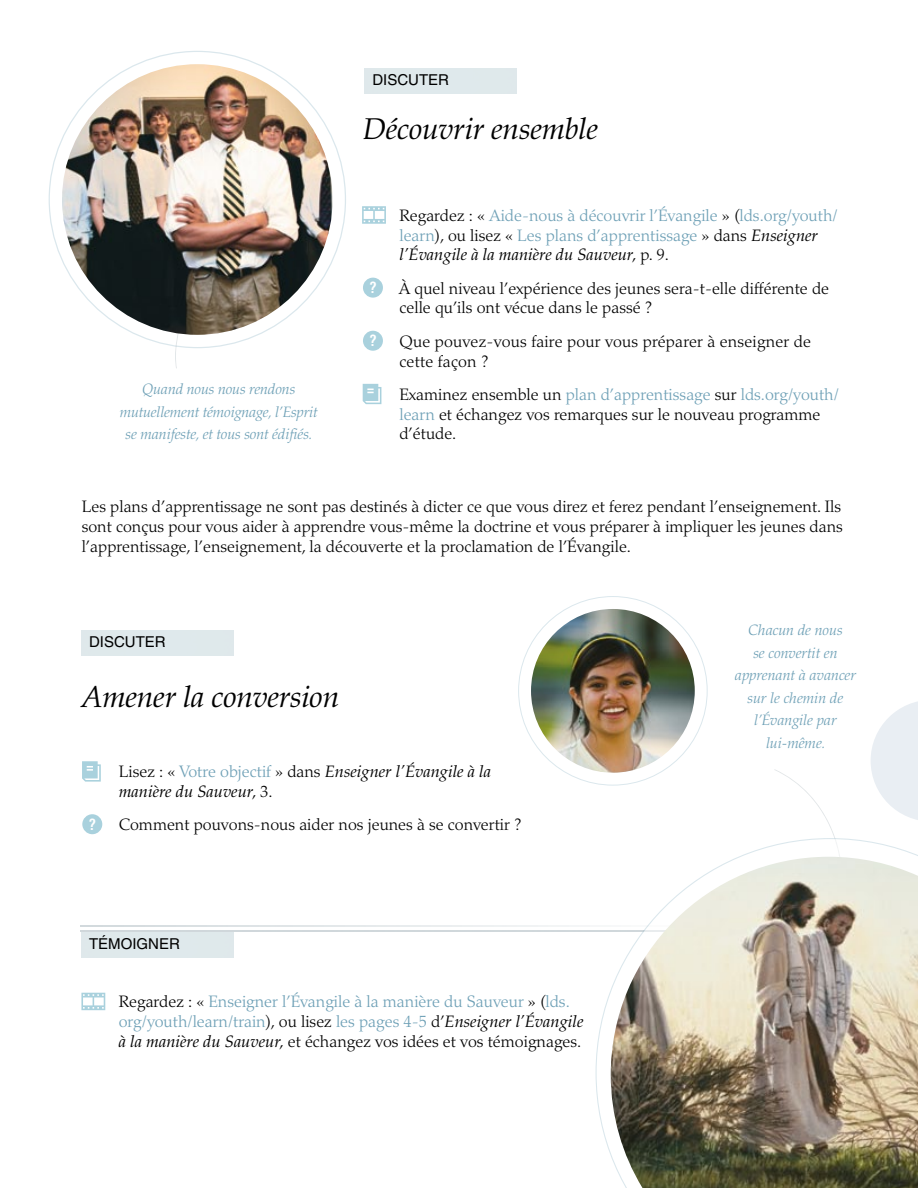
<style>
.page{position:relative;width:918px;height:1188px;background:#fff}
.page>*{position:absolute;margin:0;border:0;box-sizing:border-box;transform-origin:0 0}
.t1{font:italic 30px "Palatinolds Lat";letter-spacing:-.01em;color:#000}
.p2{font:300 16.5px/19.8px "Palatinolds Lat";color:#000;text-align:justify}
.p2-2{font:300 16.5px/19.8px "Palatinolds Lat";color:#6ea0b6}
.li-LAST{font:300 16.5px/19.8px "Palatinolds Lat";letter-spacing:.01em;color:#000}
.li-FIRST{font:300 16.5px/19.8px "Palatinolds Lat";color:#000}
.p2-3{font:italic 16.5px/19.8px "Palatinolds Lat";color:#000}
.para_sidebar{font:italic 300 15px/22.5px "Palatinolds Lat";letter-spacing:-.005em;color:#6ea0b6;text-align:center}
.title_Header{font:15px "Helveticalds Lat";color:#000}
.t2{font:700 condensed 15px "Helveticalds Lat";color:#fff}
.s1{color:#000}
.s2{font-weight:400;font-style:italic;color:#000}
.s3{color:#6ea0b6}
.s4{font-weight:300;font-style:normal}
.s5{font-weight:300;font-style:normal;color:#6ea0b6}
</style>
<div class="page">
<div style="left:173px;top:315px;width:11px;height:54px;background:#000;opacity:.4"></div>
<img style="left:62px;top:64px;width:271px;height:271px;border-radius:135px">
<hr style="left:79px;top:929px;width:712px;height:3px;background:#000;opacity:.4">
<hr style="left:79px;top:924px;width:712px;height:4px;background:#000;opacity:.4">
<svg style="left:871px;top:701px;width:47px;height:119px"></svg>
<img style="left:531px;top:609px;width:164px;height:164px;border-radius:82px">
<svg style="left:596px;top:838px;width:322px;height:318px"></svg>
<img style="left:611px;top:857px;width:307px;height:331px">
<div style="left:80px;top:930px;width:156px;height:28px;background:#dfe9eb"></div>
<div style="left:364px;top:66px;width:155px;height:28px;background:#dfe9eb"></div>
<div style="left:80px;top:629px;width:156px;height:27px;background:#dfe9eb"></div>
<svg style="left:362px;top:206px;width:24px;height:18px"></svg>
<div style="left:363px;top:278px;width:20px;height:20px;background:#a9d1dd;border-radius:50%"></div>
<div style="left:363px;top:331px;width:20px;height:20px;background:#a9d1dd;border-radius:50%"></div>
<svg style="left:363px;top:384px;width:18px;height:20px"></svg>
<svg style="left:81px;top:993px;width:24px;height:17px"></svg>
<svg style="left:82px;top:761px;width:19px;height:21px"></svg>
<div style="left:82px;top:814px;width:20px;height:20px;background:#a9d1dd;border-radius:50%"></div>
<p class="title_Header" style="left:372px;top:67px;width:78px">DISCUTER</p>
<p class="para_sidebar" style="left:120px;top:377px;width:199px">Quand nous nous rendons mutuellement témoignage, l’Esprit se manifeste, et tous sont édifiés.</p>
<p class="t1" style="left:363px;top:106px;width:237px">Découvrir ensemble</p>
<p class="t2" style="left:369px;top:275px;width:9px">?</p>
<p class="t2" style="left:369px;top:328px;width:9px">?</p>
<p class="p2-2" style="left:399px;top:204px;width:440px"><span class="s1">Regardez : «</span> Aide-nous à découvrir l’Évangile <span class="s1">» (</span>lds.org/youth/ learn<span class="s1">), ou lisez «</span> Les plans d’apprentissage <span class="s1">» dans</span> <span class="s2">Enseigner l’Évangile à la manière du Sauveur,</span> <span class="s1">p. 9.</span></p>
<p class="li-FIRST" style="left:399px;top:277px;width:432px">À quel niveau l’expérience des jeunes sera-t-elle différente de celle qu’ils ont vécue dans le passé ?</p>
<p class="li-LAST" style="left:399px;top:330px;width:413px">Que pouvez-vous faire pour vous préparer à enseigner de cette façon ?</p>
<p class="p2" style="left:399px;top:383px;width:441px;text-align:left">Examinez ensemble un <span class="s3">plan d’apprentissage</span> sur <span class="s3">lds.org/youth/ learn</span> et échangez vos remarques sur le nouveau programme d’étude.</p>
<p class="p2" style="left:82px;top:495px;width:763px">Les plans d’apprentissage ne sont pas destinés à dicter ce que vous direz et ferez pendant l’enseignement. Ils sont conçus pour vous aider à apprendre vous-même la doctrine et vous préparer à impliquer les jeunes dans l’apprentissage, l’enseignement, la découverte et la proclamation de l’Évangile.</p>
<p class="title_Header" style="left:89px;top:630px;width:78px">DISCUTER</p>
<p class="t1" style="left:81px;top:674px;width:260px">Amener la conversion</p>
<p class="p2-3" style="left:119px;top:760px;width:374px"><span class="s4">Lisez : «</span> <span class="s5">Votre objectif</span> <span class="s4">» dans</span> Enseigner l’Évangile à la manière du Sauveur, <span class="s4">3.</span></p>
<p class="t2" style="left:89px;top:811px;width:9px">?</p>
<p class="li-LAST" style="left:119px;top:814px;width:404px">Comment pouvons-nous aider nos jeunes à se convertir ?</p>
<p class="title_Header" style="left:89px;top:931px;width:92px">TÉMOIGNER</p>
<p class="p2-2" style="left:119px;top:991px;width:466px"><span class="s1">Regardez : «</span> Enseigner l’Évangile à la manière du Sauveur <span class="s1">» (</span>lds. org/youth/learn/train<span class="s1">), ou lisez</span> les pages 4-5 <span class="s1">d’</span><span class="s2">Enseigner l’Évangile à la manière du Sauveur,</span> <span class="s1">et échangez vos idées et vos témoignages.</span></p>
<p class="para_sidebar" style="left:735px;top:618px;width:123px">Chacun de nous<br>se convertit en apprenant à avancer sur le chemin de l’Évangile par lui-même.</p>
</div>
